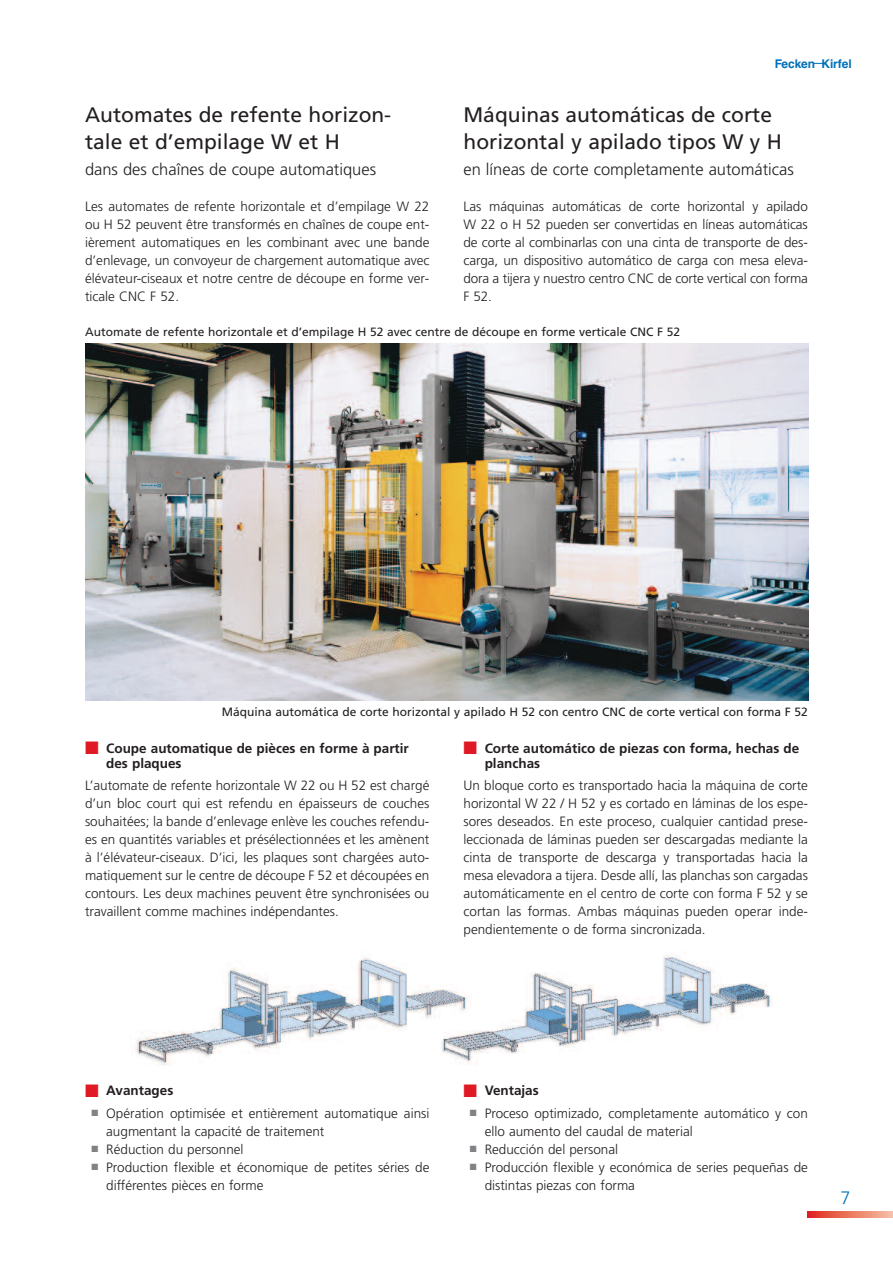
<style>
.page{position:relative;width:893px;height:1263px;background:#fff}
.page>*{position:absolute;margin:0;border:0;box-sizing:border-box;transform-origin:0 0}
.t1{font:21px/27px "Frutiger";color:#231f20}
.t2{font:300 18px "Frutiger";color:#0070b7}
.t3{font:300 16.5px "Frutiger";color:#231f20}
.t4{font:300 13.5px/18px "Frutiger";color:#231f20;text-align:justify}
.t5{font:700 13.5px/15px "Frutiger";color:#231f20}
.t6{font:12px "Frutiger";color:#231f20}
.t7{font:700 12px "Helvetica";color:#0070b7}
.s1{color:#df1a24}
.s2{color:#808285}
</style>
<div class="page">
<svg style="left:808px;top:1212px;width:85px;height:6px"></svg>
<img style="left:85px;top:343px;width:723px;height:358px">
<img style="left:480px;top:955px;width:292px;height:99px">
<img style="left:132px;top:957px;width:340px;height:108px">
<h1 class="t1" style="left:85px;top:103px;width:308px">Automates de refente horizon&shy;tale et d’empilage W et H</h1>
<p class="t3" style="left:85px;top:162px;width:293px">dans des chaînes de coupe automatiques</p>
<p class="t4" style="left:85px;top:198px;width:346px">Les automates de refente horizontale et d’empilage W 22 ou H 52 peuvent être transformés en chaînes de coupe ent&shy;ièrement automatiques en les combinant avec une bande d’enlevage, un convoyeur de chargement automatique avec élévateur-ciseaux et notre centre de découpe en forme ver&shy;ticale CNC F 52.</p>
<p class="t7" style="left:775px;top:57px;width:79px">Fecken Kirfel</p>
<h1 class="t1" style="left:463px;top:103px;width:320px">Máquinas automáticas de corte horizontal y apilado tipos W y H</h1>
<p class="t3" style="left:463px;top:162px;width:332px">en líneas de corte completamente automáticas</p>
<p class="t4" style="left:463px;top:198px;width:346px">Las máquinas automáticas de corte horizontal y apilado W 22 o H 52 pueden ser convertidas en líneas automáticas de corte al combinarlas con una cinta de transporte de des&shy;carga, un dispositivo automático de carga con mesa eleva&shy;dora a tijera y nuestro centro CNC de corte vertical con forma F 52.</p>
<p class="t6" style="left:85px;top:327px;width:597px">Automate de refente horizontale et d’empilage H 52 avec centre de découpe en forme verticale CNC F 52</p>
<p class="t6" style="left:222px;top:707px;width:587px">Máquina automática de corte horizontal y apilado H 52 con centro CNC de corte vertical con forma F 52</p>
<p class="t5" style="left:485px;top:742px;width:316px;text-indent:-21px"><span class="s1">■</span> Corte automático de piezas con forma, hechas de planchas</p>
<p class="t4" style="left:463px;top:777px;width:346px">Un bloque corto es transportado hacia la máquina de corte horizontal W 22 / H 52 y es cortado en láminas de los espe&shy;sores deseados. En este proceso, cualquier cantidad prese&shy;leccionada de láminas pueden ser descargadas mediante la cinta de transporte de descarga y transportadas hacia la mesa elevadora a tijera. Desde allí, las planchas son cargadas automáticamente en el centro de corte con forma F 52 y se cortan las formas. Ambas máquinas pueden operar inde&shy;pendientemente o de forma sincronizada.</p>
<p class="t5" style="left:106px;top:742px;width:304px;text-indent:-21px"><span class="s1">■</span> Coupe automatique de pièces en forme à partir des plaques</p>
<p class="t4" style="left:85px;top:777px;width:346px">L’automate de refente horizontale W 22 ou H 52 est chargé d’un bloc court qui est refendu en épaisseurs de couches souhaitées; la bande d’enlevage enlève les couches refendu&shy;es en quantités variables et présélectionnées et les amènent à l’élévateur-ciseaux. D’ici, les plaques sont chargées auto&shy;matiquement sur le centre de découpe F 52 et découpées en contours. Les deux machines peuvent être synchronisées ou travaillent comme machines indépendantes.</p>
<p class="t5" style="left:85px;top:1084px;width:90px"><span class="s1">■</span> Avantages</p>
<p class="t4" style="left:106px;top:1105px;width:325px;text-indent:-15px"><span class="s2">■</span> Opération optimisée et entièrement automatique ainsi augmentant la capacité de traitement</p>
<p class="t4" style="left:91px;top:1141px;width:154px"><span class="s2">■</span> Réduction du personnel</p>
<p class="t4" style="left:106px;top:1159px;width:325px;text-indent:-15px"><span class="s2">■</span> Production flexible et économique de petites séries de différentes pièces en forme</p>
<p class="t5" style="left:463px;top:1084px;width:77px"><span class="s1">■</span> Ventajas</p>
<p class="t4" style="left:485px;top:1105px;width:325px;text-indent:-15px"><span class="s2">■</span> Proceso optimizado, completamente automático y con ello aumento del caudal de material</p>
<p class="t4" style="left:470px;top:1141px;width:150px"><span class="s2">■</span> Reducción del personal</p>
<p class="t4" style="left:485px;top:1159px;width:325px;text-indent:-15px"><span class="s2">■</span> Producción flexible y económica de series pequeñas de distintas piezas con forma</p>
<h2 class="t2" style="left:840px;top:1191px;width:12px">7</h2>
</div>
